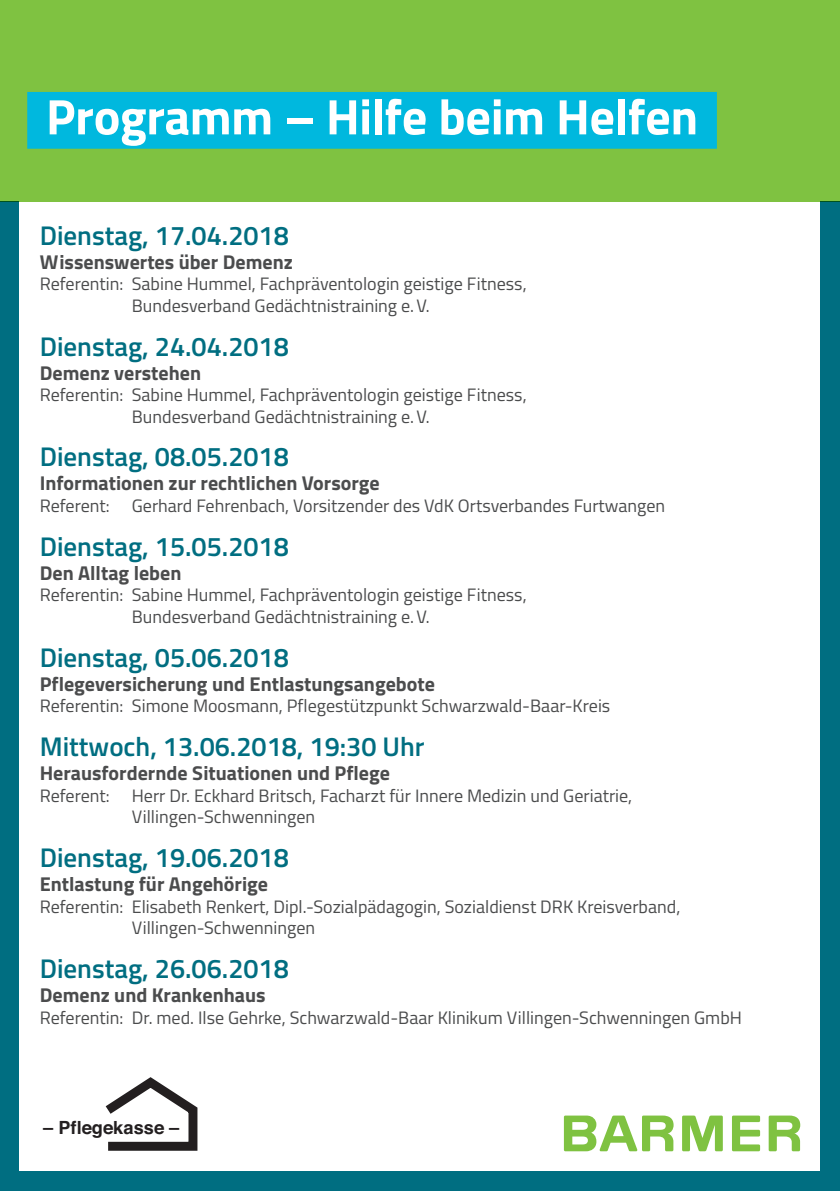
<style>
.page{position:relative;width:840px;height:1191px;background:#fff}
.page>*{position:absolute;margin:0;border:0;box-sizing:border-box;transform-origin:0 0}
.t1{font:700 50px "BGEK Titillium";letter-spacing:-.01em;color:#fff}
.t2{font:600 27px "BGEK Titillium";color:#006e81}
.t3{font:700 20px "BGEK Titillium";color:#4b4c4d}
.t4{font:700 18.2px "Helvetica";letter-spacing:.005em;color:#231f20}
.t5{font:18px/21.6px "BGEK Titillium";color:#4b4c4d;text-align:center}
</style>
<div class="page">
<div style="left:0;top:201px;width:839px;height:990px;background:#006e81"></div>
<div style="left:20px;top:201px;width:799px;height:970px;background:#fff"></div>
<div style="left:0;top:0;width:839px;height:201px;background:#7fc241"></div>
<div style="left:27px;top:92px;width:689px;height:57px;background:#00b8de"></div>
<svg style="left:563px;top:1115px;width:236px;height:36px"></svg>
<svg style="left:105px;top:1077px;width:93px;height:74px"></svg>
<h1 class="t1" style="left:46px;top:79px;width:653px">Programm – Hilfe beim Helfen</h1>
<h2 class="t2" style="left:40px;top:215px;width:250px">Dienstag, 17.04.2018</h2>
<p class="t3" style="left:40px;top:246px;width:254px">Wissenswertes über Demenz</p>
<p class="t5" style="left:40px;top:272px;width:488px">Referentin: Sabine Hummel, Fachpräventologin geistige Fitness,<br>Bundesverband Gedächtnistraining e.V.</p>
<h2 class="t2" style="left:40px;top:326px;width:250px">Dienstag, 24.04.2018</h2>
<p class="t3" style="left:40px;top:357px;width:163px">Demenz verstehen</p>
<p class="t5" style="left:40px;top:383px;width:488px">Referentin: Sabine Hummel, Fachpräventologin geistige Fitness,<br>Bundesverband Gedächtnistraining e.V.</p>
<h2 class="t2" style="left:40px;top:437px;width:250px">Dienstag, 08.05.2018</h2>
<p class="t3" style="left:40px;top:468px;width:341px">Informationen zur rechtlichen Vorsorge</p>
<p class="t5" style="left:40px;top:494px;width:626px">Referent: Gerhard Fehrenbach, Vorsitzender des VdK Ortsverbandes Furtwangen</p>
<h2 class="t2" style="left:40px;top:526px;width:250px">Dienstag, 15.05.2018</h2>
<p class="t3" style="left:40px;top:557px;width:143px">Den Alltag leben</p>
<p class="t5" style="left:40px;top:583px;width:488px">Referentin: Sabine Hummel, Fachpräventologin geistige Fitness,<br>Bundesverband Gedächtnistraining e.V.</p>
<h2 class="t2" style="left:40px;top:637px;width:250px">Dienstag, 05.06.2018</h2>
<p class="t3" style="left:40px;top:668px;width:396px">Pflegeversicherung und Entlastungsangebote</p>
<p class="t5" style="left:40px;top:694px;width:571px">Referentin: Simone Moosmann, Pflegestützpunkt Schwarzwald-Baar-Kreis</p>
<h2 class="t2" style="left:40px;top:726px;width:386px">Mittwoch, 13.06.2018, 19:30 Uhr</h2>
<p class="t3" style="left:40px;top:758px;width:351px">Herausfordernde Situationen und Pflege</p>
<p class="t5" style="left:132px;top:784px;width:501px;text-align:left;text-indent:-92px">Referent: Herr Dr. Eckhard Britsch, Facharzt für Innere Medizin und Geriatrie,<br>Villingen-Schwenningen</p>
<h2 class="t2" style="left:40px;top:837px;width:250px">Dienstag, 19.06.2018</h2>
<p class="t3" style="left:40px;top:869px;width:230px">Entlastung für Angehörige</p>
<p class="t5" style="left:132px;top:894px;width:549px;text-align:left;text-indent:-92px">Referentin: Elisabeth Renkert, Dipl.-Sozialpädagogin, Sozialdienst DRK Kreisverband,<br>Villingen-Schwenningen</p>
<h2 class="t2" style="left:40px;top:948px;width:250px">Dienstag, 26.06.2018</h2>
<p class="t3" style="left:40px;top:980px;width:227px">Demenz und Krankenhaus</p>
<p class="t5" style="left:40px;top:1005px;width:703px">Referentin: Dr. med. Ilse Gehrke, Schwarzwald-Baar Klinikum Villingen-Schwenningen GmbH</p>
<p class="t4" style="left:43px;top:1112px;width:138px">– Pflegekasse –</p>
</div>
